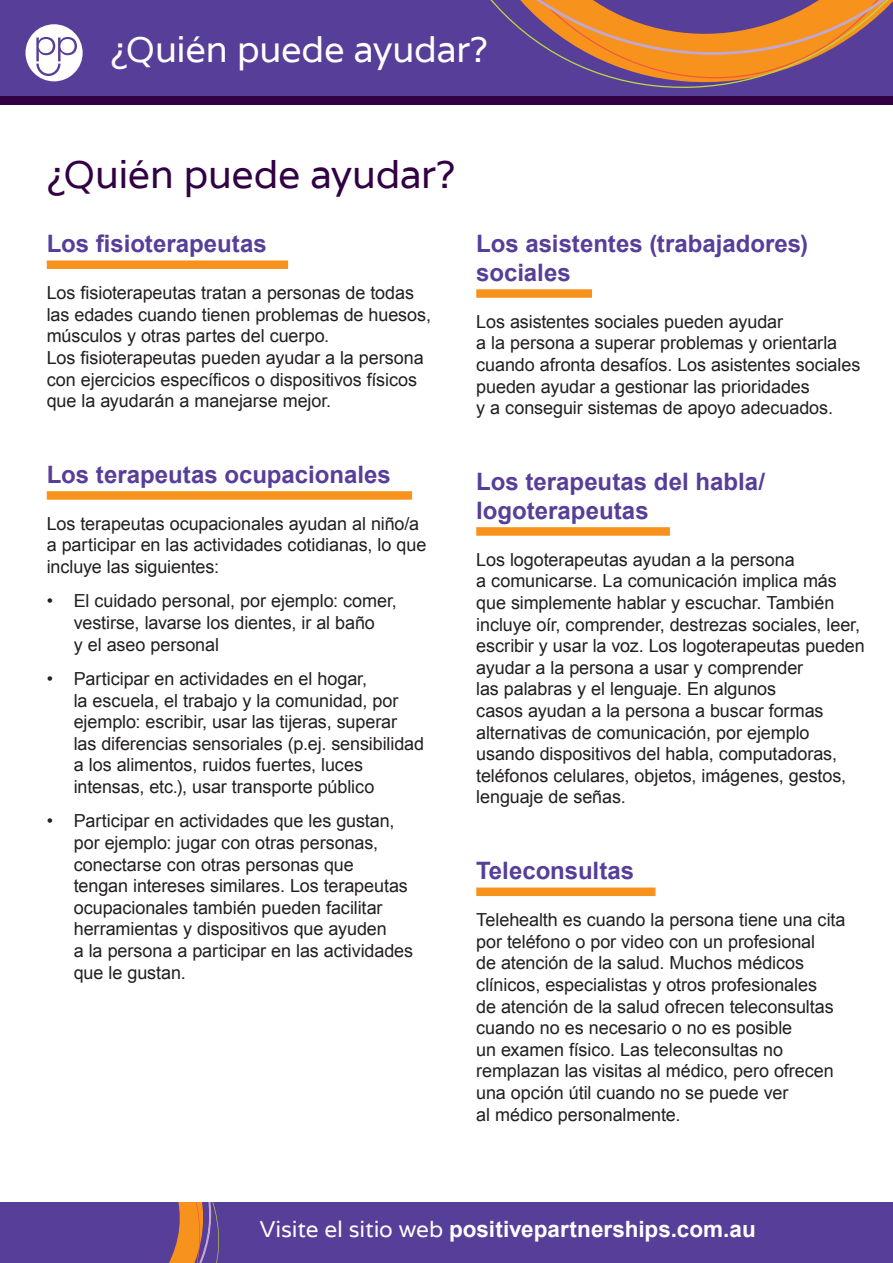
<style>
.page{position:relative;width:893px;height:1263px;background:#573e99}
.page>*{position:absolute;margin:0;border:0;box-sizing:border-box;transform-origin:0 0}
.t1{font:39px "Varela";letter-spacing:-.01em;color:#310144}
.t2{font:36px "Varela";letter-spacing:-.005em;color:#fff}
.H1_-_Subhead{font:700 24px/28.8px "Arial";color:#573e99}
.t3{font:700 22.5px "Arial";color:#fff}
.P1_-_Body_text{font:18px/21.6px "Arial";letter-spacing:-.005em;color:#231f20}
.s1{font-family:"Varela";font-weight:400}
</style>
<div class="page">
<svg style="left:0;top:1201px;width:224px;height:62px"></svg>
<svg style="left:490px;top:0;width:403px;height:88px"></svg>
<div style="left:0;top:96px;width:893px;height:1105px;background:#fff"></div>
<div style="left:0;top:96px;width:893px;height:8px;background:#310144"></div>
<div style="left:47px;top:260px;width:241px;height:9px;background:#f7931d"></div>
<div style="left:47px;top:491px;width:365px;height:9px;background:#f7931d"></div>
<div style="left:476px;top:289px;width:116px;height:9px;background:#f7931d"></div>
<div style="left:476px;top:527px;width:194px;height:9px;background:#f7931d"></div>
<div style="left:476px;top:887px;width:179px;height:9px;background:#f7931d"></div>
<div style="left:26px;top:24px;width:57px;height:57px;background:#fff;border-radius:50%"></div>
<svg style="left:36px;top:37px;width:41px;height:39px"></svg>
<h2 class="t2" style="left:110px;top:26px;width:379px">¿Quién puede ayudar?</h2>
<h1 class="t1" style="left:47px;top:149px;width:410px">¿Quién puede ayudar?</h1>
<p class="H1_-_Subhead" style="left:47px;top:230px;width:222px">Los fisioterapeutas</p>
<p class="P1_-_Body_text" style="left:47px;top:282px;width:386px">Los fisioterapeutas tratan a personas de todas las edades cuando tienen problemas de huesos, músculos y otras partes del cuerpo.<br>Los fisioterapeutas pueden ayudar a la persona con ejercicios específicos o dispositivos físicos que la ayudarán a manejarse mejor.</p>
<p class="H1_-_Subhead" style="left:47px;top:461px;width:346px">Los terapeutas ocupacionales</p>
<p class="P1_-_Body_text" style="left:47px;top:513px;width:381px">Los terapeutas ocupacionales ayudan al niño/a a participar en las actividades cotidianas, lo que incluye las siguientes:</p>
<p class="P1_-_Body_text" style="left:74px;top:590px;width:325px;text-indent:-27px">• El cuidado personal, por ejemplo: comer, vestirse, lavarse los dientes, ir al baño<br>y el aseo personal</p>
<p class="P1_-_Body_text" style="left:74px;top:668px;width:352px;text-indent:-27px">• Participar en actividades en el hogar,<br>la escuela, el trabajo y la comunidad, por ejemplo: escribir, usar las tijeras, superar las diferencias sensoriales (p.ej. sensibilidad a los alimentos, ruidos fuertes, luces intensas, etc.), usar transporte público</p>
<p class="P1_-_Body_text" style="left:74px;top:810px;width:341px;text-indent:-27px">• Participar en actividades que les gustan, por ejemplo: jugar con otras personas, conectarse con otras personas que<br>tengan intereses similares. Los terapeutas ocupacionales también pueden facilitar herramientas y dispositivos que ayuden<br>a la persona a participar en las actividades que le gustan.</p>
<p class="H1_-_Subhead" style="left:476px;top:230px;width:333px">Los asistentes (trabajadores) sociales</p>
<p class="P1_-_Body_text" style="left:476px;top:311px;width:386px">Los asistentes sociales pueden ayudar<br>a la persona a superar problemas y orientarla cuando afronta desafíos. Los asistentes sociales pueden ayudar a gestionar las prioridades<br>y a conseguir sistemas de apoyo adecuados.</p>
<p class="H1_-_Subhead" style="left:476px;top:468px;width:290px">Los terapeutas del habla/ logoterapeutas</p>
<p class="P1_-_Body_text" style="left:476px;top:549px;width:390px">Los logoterapeutas ayudan a la persona<br>a comunicarse. La comunicación implica más que simplemente hablar y escuchar. También incluye oír, comprender, destrezas sociales, leer, escribir y usar la voz. Los logoterapeutas pueden ayudar a la persona a usar y comprender<br>las palabras y el lenguaje. En algunos<br>casos ayudan a la persona a buscar formas alternativas de comunicación, por ejemplo usando dispositivos del habla, computadoras, teléfonos celulares, objetos, imágenes, gestos, lenguaje de señas.</p>
<p class="H1_-_Subhead" style="left:476px;top:857px;width:159px">Teleconsultas</p>
<p class="P1_-_Body_text" style="left:476px;top:909px;width:371px">Telehealth es cuando la persona tiene una cita por teléfono o por video con un profesional<br>de atención de la salud. Muchos médicos clínicos, especialistas y otros profesionales<br>de atención de la salud ofrecen teleconsultas cuando no es necesario o no es posible<br>un examen físico. Las teleconsultas no remplazan las visitas al médico, pero ofrecen una opción útil cuando no se puede ver<br>al médico personalmente.</p>
<p class="t3" style="left:260px;top:1215px;width:498px"><span class="s1">Visite el sitio web</span> positivepartnerships.com.au</p>
</div>
